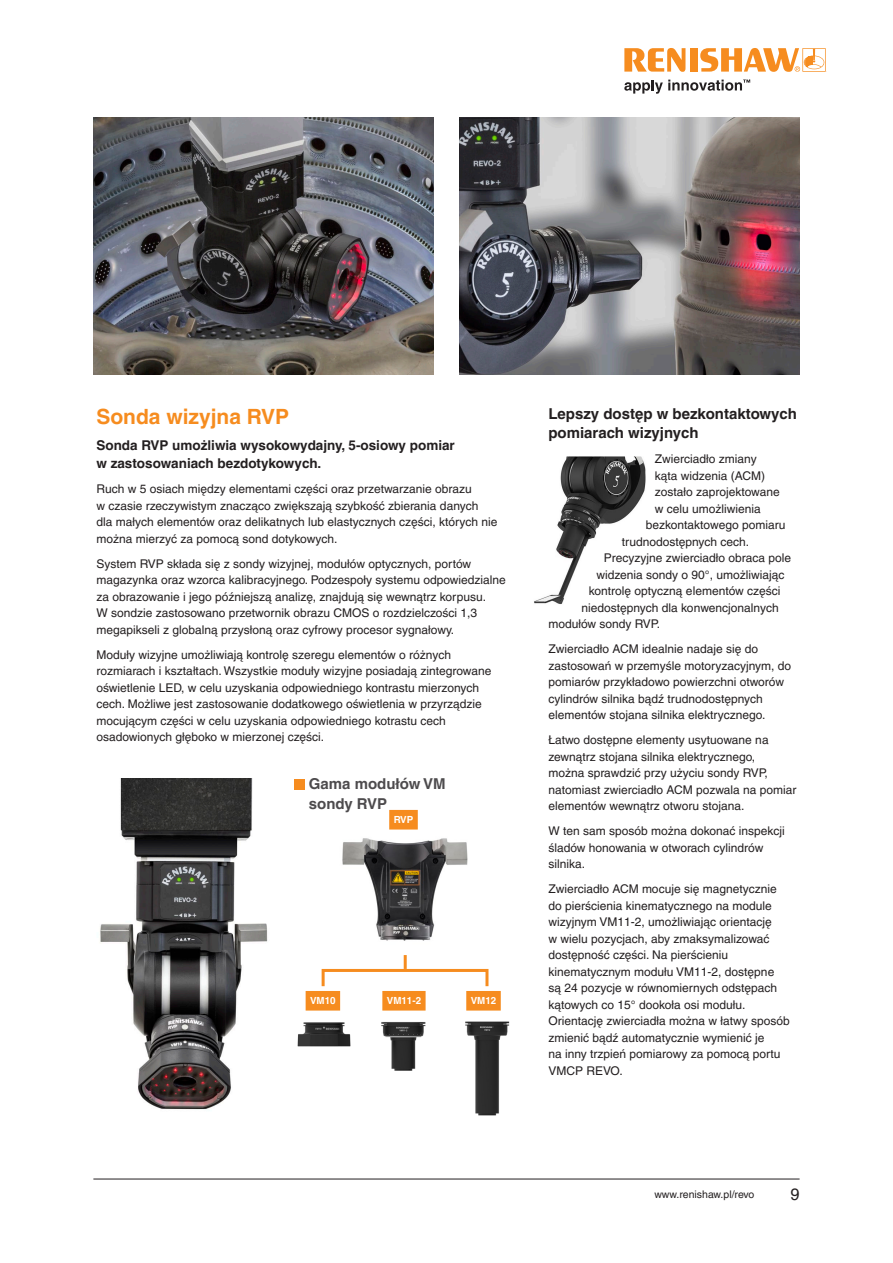
<style>
.page{position:relative;width:893px;height:1263px;background:#fff}
.page>*{position:absolute;margin:0;border:0;box-sizing:border-box;transform-origin:0 0}
.Body_Text_9pt{font:700 21px "Helvetica LT Pro";color:#f68c1f}
.t1{font:16.5px "Helvetica LT Pro";color:#231f20}
.Body_Text_9pt-2{font:700 15px/19.5px "Helvetica LT Pro";color:#231f20}
.Subheading_14pt_Bold{font:700 15px/19.5px "Helvetica LT Pro";color:#4d4b4d}
.Body_Text_9pt_Bold{font:700 13.5px/18px "Helvetica LT Pro";color:#231f20}
.Body_Text_8pt{font:12px/16.5px "Helvetica LT Pro";color:#231f20}
.Body_Text_9pt-3{font:12px/16.5px "Helvetica LT Pro";color:#231f20}
.t2{font:10.5px "Helvetica LT Pro";color:#231f20}
.Diagram_caption_text{font:700 9.75px "Helvetica LT Pro";color:#fff}
</style>
<div class="page">
<hr style="left:93px;top:1179px;width:707px;height:1px;background:#231f20">
<img style="left:94px;top:117px;width:340px;height:257px">
<img style="left:459px;top:117px;width:341px;height:257px">
<img style="left:342px;top:838px;width:126px;height:103px">
<img style="left:100px;top:778px;width:168px;height:332px">
<div style="left:306px;top:991px;width:34px;height:19px;background:#f68c1f"></div>
<div style="left:389px;top:810px;width:29px;height:19px;background:#f68c1f"></div>
<div style="left:466px;top:991px;width:35px;height:19px;background:#f68c1f"></div>
<div style="left:382px;top:991px;width:44px;height:19px;background:#f68c1f"></div>
<img style="left:534px;top:456px;width:112px;height:149px">
<hr style="left:404px;top:955px;width:3px;height:14px;background:#f68c1f">
<div style="left:322px;top:969px;width:166px;height:19px;border:3px solid #f68c1f"></div>
<img style="left:297px;top:1022px;width:54px;height:25px">
<img style="left:381px;top:1022px;width:45px;height:49px">
<img style="left:465px;top:1021px;width:45px;height:95px">
<div style="left:294px;top:779px;width:11px;height:10px;background:#f68c1f"></div>
<svg style="left:624px;top:48px;width:61px;height:24px"></svg>
<div style="left:690px;top:48px;width:7px;height:24px;background:#f68c1f"></div>
<svg style="left:700px;top:48px;width:126px;height:24px"></svg>
<svg style="left:624px;top:80px;width:126px;height:14px"></svg>
<p class="Body_Text_9pt" style="left:96px;top:404px;width:194px">Sonda wizyjna RVP</p>
<p class="Body_Text_9pt_Bold" style="left:96px;top:437px;width:360px">Sonda RVP umożliwia wysokowydajny, 5-osiowy pomiar w zastosowaniach bezdotykowych.</p>
<p class="Body_Text_9pt-3" style="left:96px;top:481px;width:402px">Ruch w 5 osiach między elementami części oraz przetwarzanie obrazu<br>w czasie rzeczywistym znacząco zwiększają szybkość zbierania danych dla małych elementów oraz delikatnych lub elastycznych części, których nie można mierzyć za pomocą sond dotykowych.</p>
<p class="Body_Text_9pt-3" style="left:96px;top:555px;width:411px">System RVP składa się z sondy wizyjnej, modułów optycznych, portów magazynka oraz wzorca kalibracyjnego. Podzespoły systemu odpowiedzialne za obrazowanie i jego późniejszą analizę, znajdują się wewnątrz korpusu.<br>W sondzie zastosowano przetwornik obrazu CMOS o rozdzielczości 1,3 megapikseli z globalną przysłoną oraz cyfrowy procesor sygnałowy.</p>
<p class="Body_Text_9pt-3" style="left:96px;top:646px;width:396px">Moduły wizyjne umożliwiają kontrolę szeregu elementów o różnych rozmiarach i kształtach. Wszystkie moduły wizyjne posiadają zintegrowane oświetlenie LED, w celu uzyskania odpowiedniego kontrastu mierzonych cech. Możliwe jest zastosowanie dodatkowego oświetlenia w przyrządzie mocującym części w celu uzyskania odpowiedniego kotrastu cech osadowionych głęboko w mierzonej części.</p>
<p class="Subheading_14pt_Bold" style="left:309px;top:774px;width:138px">Gama modułów VM sondy RVP</p>
<p class="Diagram_caption_text" style="left:394px;top:813px;width:21px">RVP</p>
<p class="Diagram_caption_text" style="left:310px;top:994px;width:27px">VM10</p>
<p class="Diagram_caption_text" style="left:387px;top:994px;width:36px">VM11-2</p>
<p class="Diagram_caption_text" style="left:471px;top:994px;width:27px">VM12</p>
<p class="Body_Text_9pt-2" style="left:548px;top:404px;width:250px">Lepszy dostęp w bezkontaktowych pomiarach wizyjnych</p>
<p class="Body_Text_8pt" style="left:655px;top:451px;width:103px">Zwierciadło zmiany</p>
<p class="Body_Text_8pt" style="left:655px;top:467px;width:112px">kąta widzenia (ACM)</p>
<p class="Body_Text_8pt" style="left:655px;top:484px;width:126px">zostało zaprojektowane</p>
<p class="Body_Text_8pt" style="left:655px;top:500px;width:108px">w celu umożliwienia</p>
<p class="Body_Text_8pt" style="left:646px;top:517px;width:141px">bezkontaktowego pomiaru</p>
<p class="Body_Text_8pt" style="left:622px;top:533px;width:129px">trudnodostępnych cech.</p>
<p class="Body_Text_8pt" style="left:604px;top:550px;width:189px">Precyzyjne zwierciadło obraca pole</p>
<p class="Body_Text_8pt" style="left:596px;top:566px;width:190px">widzenia sondy o 90°, umożliwiając</p>
<p class="Body_Text_8pt" style="left:589px;top:583px;width:193px">kontrolę optyczną elementów części</p>
<p class="Body_Text_8pt" style="left:581px;top:599px;width:199px">niedostępnych dla konwencjonalnych</p>
<p class="Body_Text_8pt" style="left:548px;top:616px;width:113px">modułów sondy RVP.</p>
<p class="Body_Text_8pt" style="left:548px;top:641px;width:244px">Zwierciadło ACM idealnie nadaje się do zastosowań w przemyśle motoryzacyjnym, do pomiarów przykładowo powierzchni otworów cylindrów silnika bądź trudnodostępnych elementów stojana silnika elektrycznego.</p>
<p class="Body_Text_8pt" style="left:548px;top:732px;width:250px">Łatwo dostępne elementy usytuowane na zewnątrz stojana silnika elektrycznego,<br>można sprawdzić przy użyciu sondy RVP, natomiast zwierciadło ACM pozwala na pomiar elementów wewnątrz otworu stojana.</p>
<p class="Body_Text_8pt" style="left:548px;top:823px;width:238px">W ten sam sposób można dokonać inspekcji śladów honowania w otworach cylindrów silnika.</p>
<p class="Body_Text_8pt" style="left:548px;top:881px;width:243px">Zwierciadło ACM mocuje się magnetycznie do pierścienia kinematycznego na module wizyjnym VM11-2, umożliwiając orientację<br>w wielu pozycjach, aby zmaksymalizować dostępność części. Na pierścieniu kinematycznym modułu VM11-2, dostępne są 24 pozycje w równomiernych odstępach kątowych co 15° dookoła osi modułu.<br>Orientację zwierciadła można w łatwy sposób zmienić bądź automatycznie wymienić je<br>na inny trzpień pomiarowy za pomocą portu VMCP REVO.</p>
<p class="t2" style="left:654px;top:1188px;width:102px">www.renishaw.pl/revo</p>
<h2 class="t1" style="left:790px;top:1185px;width:11px">9</h2>
</div>
